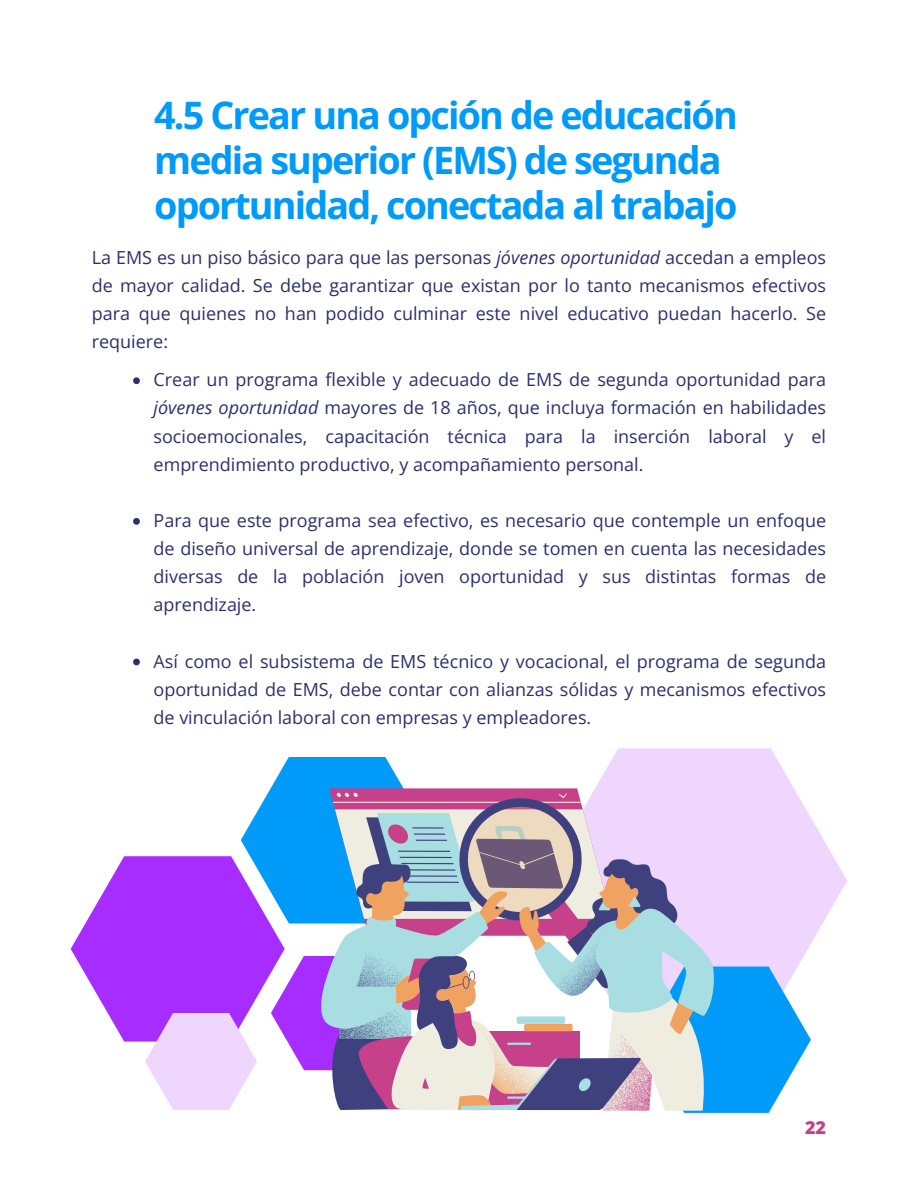
<style>
.page{position:relative;width:918px;height:1188px;background:#fff}
.page>*{position:absolute;margin:0;border:0;box-sizing:border-box;transform-origin:0 0}
.t1{font:700 37.8px/45px "Open Sans";letter-spacing:-.05em;color:#009af8}
.t2{font:18px/28.2px "Open Sans";color:#2c2f6f;text-align:justify}
.t3{font:800 18px "Open Sans";color:#c54189}
.s1{font-style:italic}
</style>
<div class="page">
<svg style="left:133px;top:377px;width:7px;height:7px"></svg>
<svg style="left:133px;top:518px;width:7px;height:7px"></svg>
<svg style="left:133px;top:659px;width:7px;height:6px"></svg>
<svg style="left:613px;top:748px;width:234px;height:195px"></svg>
<svg style="left:71px;top:757px;width:740px;height:356px"></svg>
<h1 class="t1" style="left:154px;top:92px;width:585px">4.5 Crear una opción de educación media superior (EMS) de segunda oportunidad, conectada al trabajo</h1>
<p class="t2" style="left:92px;top:243px;width:736px">La EMS es un piso básico para que las personas <span class="s1">jóvenes oportunidad</span> accedan a empleos de mayor calidad. Se debe garantizar que existan por lo tanto mecanismos efectivos para que quienes no han podido culminar este nivel educativo puedan hacerlo. Se requiere:</p>
<p class="t2" style="left:154px;top:365px;width:674px">Crear un programa flexible y adecuado de EMS de segunda oportunidad para <span class="s1">jóvenes oportunidad</span> mayores de 18 años, que incluya formación en habilidades socioemocionales, capacitación técnica para la inserción laboral y el emprendimiento productivo, y acompañamiento personal.</p>
<p class="t2" style="left:154px;top:506px;width:674px">Para que este programa sea efectivo, es necesario que contemple un enfoque de diseño universal de aprendizaje, donde se tomen en cuenta las necesidades diversas de la población joven oportunidad y sus distintas formas de aprendizaje.</p>
<p class="t2" style="left:154px;top:647px;width:674px">Así como el subsistema de EMS técnico y vocacional, el programa de segunda oportunidad de EMS, debe contar con alianzas sólidas y mecanismos efectivos de vinculación laboral con empresas y empleadores.</p>
<p class="t3" style="left:805px;top:1115px;width:23px">22</p>
</div>
